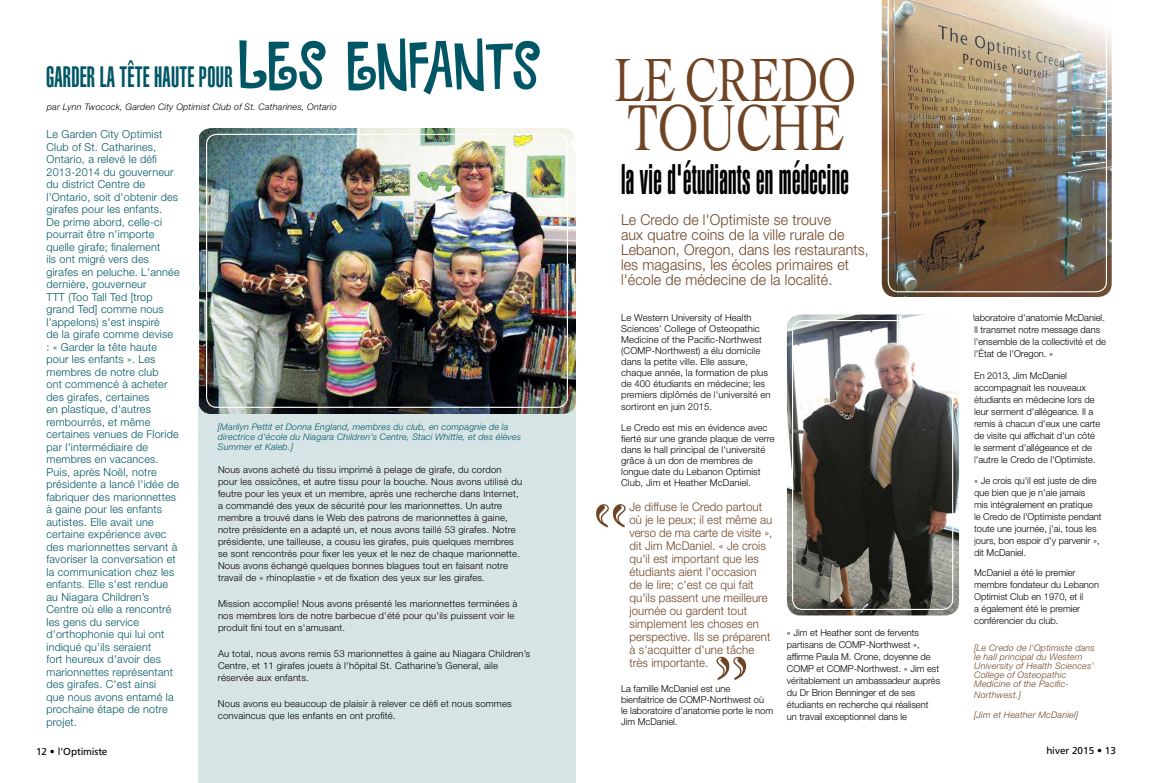
<style>
.page{position:relative;width:1152px;height:783px;background:#fff}
.page>*{position:absolute;margin:0;border:0;box-sizing:border-box;transform-origin:0 0}
.t1{font:74px "Imprint MT Shadow";color:#6f4425;scale:1.14 1}
.t2{font:68px "Cochin";color:#6f4425;scale:.72 1}
.t3{font:64px "Cochin";color:#6f4425;scale:.72 1}
.t4{font:900 extra-condensed 42px "Helvetica";letter-spacing:.01em;color:#000;scale:.72 1}
.t5{font:900 extra-condensed 29px "Helvetica";letter-spacing:.01em;color:#005664;scale:.85 1}
.t6{font:300 15px/15px "Helvetica Neue LT Std";letter-spacing:.01em;color:#6f4425;scale:.95 1}
.t7{font:300 12px/13px "Helvetica Neue LT Std";letter-spacing:.01em;color:#6f4425;scale:.95 1}
.t8{font:300 11px/12.5px "Helvetica Neue LT Std";letter-spacing:.02em;color:#005664}
.t9{font:10px "Frutiger";color:#000}
.t10{font:300 9.5px/12px "Helvetica Neue LT Std";letter-spacing:.01em;color:#000}
.t11{font:italic 300 9px/9px "Helvetica Neue LT Std";letter-spacing:.02em;color:#6f4425}
.t12{font:italic 300 9px/10px "Helvetica Neue LT Std";letter-spacing:.02em;color:#005664}
.t13{font:italic 300 9px "Helvetica Neue LT Std";letter-spacing:.02em;color:#000}
.s1{font-family:"Countryhouse";font-weight:400;font-stretch:normal;font-size:64px}
</style>
<div class="page">
<div style="left:198px;top:374px;width:378px;height:409px;background:#d7e4e6"></div>
<img style="left:882px;top:0;width:230px;height:297px">
<img style="left:888px;top:0;width:219px;height:292px">
<img style="left:199px;top:128px;width:377px;height:286px">
<div style="left:206px;top:134px;width:362px;height:274px;border:1px solid #fff;border-radius:10px"></div>
<img style="left:787px;top:315px;width:172px;height:300px">
<div style="left:792px;top:320px;width:161px;height:290px;border:1px solid #fff;border-radius:10px"></div>
<h3 class="t5" style="left:46px;top:61px;width:585px">Garder la tête haute pour <span class="s1">LES ENFANTS</span></h3>
<p class="t13" style="left:47px;top:101px;width:291px">par Lynn Twocock, Garden City Optimist Club of St. Catharines, Ontario</p>
<p class="t8" style="left:46px;top:128px;width:135px">Le Garden City Optimist<br>Club of St. Catharines,<br>Ontario, a relevé le défi<br>2013-2014 du gouverneur du district Centre de l’Ontario, soit d'obtenir des girafes pour les enfants.<br>De prime abord, celle-ci pourrait être n'importe quelle girafe; finalement<br>ils ont migré vers des girafes en peluche. L'année dernière, gouverneur<br>TTT</p>
<p class="t8" style="left:46px;top:291px;width:134px;text-indent:22px">(Too Tall Ted [trop grand Ted] comme nous l'appelons) s'est inspiré<br>de la girafe comme devise<br>: « Garder la tête haute pour les enfants ». Les membres de notre club<br>ont commencé à acheter des girafes, certaines<br>en plastique, d'autres rembourrés, et même certaines venues de Floride par l'intermédiaire de membres en vacances.<br>Puis, après Noël, notre présidente a lancé l'idée de fabriquer des marionnettes à gaine pour les enfants autistes. Elle avait une certaine expérience avec des marionnettes servant à favoriser la conversation et la communication chez les enfants. Elle s'est rendue au Niagara Children’s<br>Centre où elle a rencontré les gens du service d'orthophonie qui lui ont indiqué qu'ils seraient<br>fort heureux d'avoir des marionnettes représentant des girafes. C'est ainsi<br>que nous avons entamé la prochaine étape de notre projet.</p>
<p class="t12" style="left:218px;top:422px;width:305px">[Marilyn Pettit et Donna England, membres du club, en compagnie de la directrice d'école du Niagara Children’s Centre, Staci Whittle, et des élèves<br>Summer et Kaleb.]</p>
<p class="t10" style="left:218px;top:463px;width:306px">Nous avons acheté du tissu imprimé à pelage de girafe, du cordon pour les ossicônes, et autre tissu pour la bouche. Nous avons utilisé du feutre pour les yeux et un membre, après une recherche dans Internet, a commandé des yeux de sécurité pour les marionnettes. Un autre membre a trouvé dans le Web des patrons de marionnettes à gaine, notre présidente en a adapté un, et nous avons taillé 53 girafes. Notre présidente, une tailleuse, a cousu les girafes, puis quelques membres se sont rencontrés pour fixer les yeux et le nez de chaque marionnette.<br>Nous avons échangé quelques bonnes blagues tout en faisant notre travail de « rhinoplastie » et de fixation des yeux sur les girafes.</p>
<p class="t10" style="left:218px;top:597px;width:301px">Mission accomplie! Nous avons présenté les marionnettes terminées à nos membres lors de notre barbecue d'été pour qu'ils puissent voir le produit fini tout en s'amusant.</p>
<p class="t10" style="left:218px;top:647px;width:314px">Au total, nous avons remis 53 marionnettes à gaine au Niagara Children’s<br>Centre, et 11 girafes jouets à l'hôpital St. Catharine’s General, aile réservée aux enfants.</p>
<p class="t10" style="left:218px;top:697px;width:295px">Nous avons eu beaucoup de plaisir à relever ce défi et nous sommes convaincus que les enfants en ont profité.</p>
<h3 class="t3" style="left:614px;top:37px;width:237px">LE CREDO</h3>
<h2 class="t2" style="left:627px;top:82px;width:51px">TOUC</h2>
<h2 class="t2" style="left:770px;top:82px;width:102px">HE</h2>
<h3 class="t4" style="left:621px;top:155px;width:318px">la vie d'étudiants en médecine</h3>
<h3 class="t6" style="left:621px;top:212px;width:262px">Le Credo de l'Optimiste se trouve<br>aux quatre coins de la ville rurale de Lebanon, Oregon, dans les restaurants, les magasins, les écoles primaires et l'école de médecine de la localité.</h3>
<p class="t10" style="left:973px;top:311px;width:134px">laboratoire d'anatomie McDaniel.<br>Il transmet notre message dans l'ensemble de la collectivité et de l'État de l'Oregon. »</p>
<p class="t10" style="left:974px;top:369px;width:128px">En 2013, Jim McDaniel accompagnait les nouveaux étudiants en médecine lors de leur serment d'allégeance. Il a remis à chacun d'eux une carte de visite qui affichait d'un côté le serment d'allégeance et de l'autre le Credo de l'Optimiste.</p>
<p class="t10" style="left:974px;top:474px;width:129px">« Je crois qu'il est juste de dire que bien que je n'aie jamais<br>mis intégralement en pratique<br>le Credo de l'Optimiste pendant toute une journée, j'ai, tous les jours, bon espoir d'y parvenir », dit McDaniel.</p>
<p class="t10" style="left:974px;top:566px;width:126px">McDaniel a été le premier membre fondateur du Lebanon<br>Optimist Club en 1970, et il<br>a également été le premier conférencier du club.</p>
<p class="t10" style="left:621px;top:312px;width:151px;line-height:11px">Le Western University of Health Sciences’ College of Osteopathic Medicine of the Pacific-Northwest (COMP-Northwest) a élu domicile dans la petite ville. Elle assure, chaque année, la formation de plus de 400 étudiants en médecine; les premiers diplômés de l'université en</p>
<p class="t10" style="left:621px;top:400px;width:92px">sortiront en juin 2015.</p>
<p class="t10" style="left:621px;top:422px;width:155px;line-height:11px">Le Credo est mis en évidence avec fierté sur une grande plaque de verre dans le hall principal de l'université grâce à un don de membres de longue date du Lebanon Optimist<br>Club, Jim et Heather McDaniel.</p>
<p class="t7" style="left:629px;top:500px;width:152px">Je diffuse le Credo partout où je le peux; il est même au verso de ma carte de visite », dit Jim McDaniel. « Je crois qu'il est important que les étudiants aient l'occasion<br>de le lire; c'est ce qui fait qu'ils passent une meilleure journée ou gardent tout simplement les choses en perspective. Ils se préparent à s'acquitter d'une tâche très importante.</p>
<p class="t10" style="left:621px;top:683px;width:153px;line-height:11px">La famille McDaniel est une bienfaitrice de COMP-Northwest où<br>le laboratoire d'anatomie porte le nom<br>Jim McDaniel.</p>
<p class="t10" style="left:787px;top:626px;width:155px">« Jim et Heather sont de fervents partisans de COMP-Northwest », affirme Paula M. Crone, doyenne de COMP et COMP-Northwest. « Jim est véritablement un ambassadeur auprès du Dr Brion Benninger et de ses étudiants en recherche qui réalisent un travail exceptionnel dans le</p>
<h1 class="t1" style="left:713px;top:640px;width:34px">"</h1>
<p class="t11" style="left:974px;top:644px;width:122px">[Le Credo de l'Optimiste dans le hall principal du Western<br>University of Health Sciences’<br>College of Osteopathic<br>Medicine of the Pacific-</p>
<p class="t11" style="left:974px;top:691px;width:48px">Northwest.]</p>
<p class="t11" style="left:974px;top:711px;width:105px">[Jim et Heather McDaniel]</p>
<p class="t9" style="left:36px;top:745px;width:73px">12 • l'Optimiste</p>
<p class="t9" style="left:1046px;top:745px;width:71px">hiver 2015 • 13</p>
</div>
